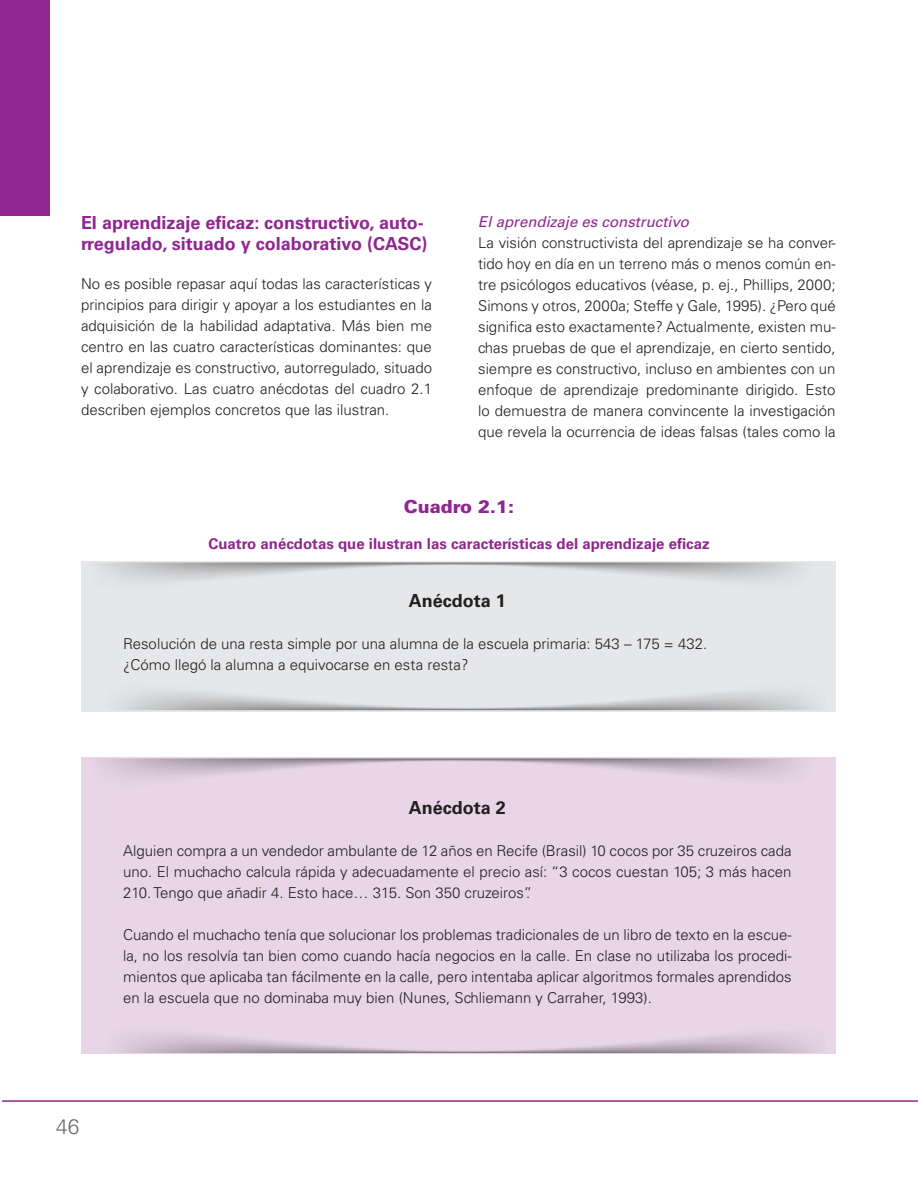
<style>
.page{position:relative;width:918px;height:1188px;background:#fff}
.page>*{position:absolute;margin:0;border:0;box-sizing:border-box;transform-origin:0 0}
.t1{font:300 21px "Univers LT Std";color:#6c6d70}
.t2{font:700 18px/21px "Univers LT Std";color:#90268f}
.t3{font:700 18px "Univers LT Std";color:#231f20}
.t4{font:900 18px "Univers LT Std";color:#90268f}
.t5{font:300 15px/21px "Univers LT Std";color:#231f20;text-align:justify}
.t6{font:700 15px "Univers LT Std";color:#90268f}
.t7{font:italic 15px "Univers LT Std";color:#90268f}
</style>
<div class="page">
<div style="left:81px;top:562px;width:755px;height:150px;background:#e6e7e9"></div>
<div style="left:81px;top:758px;width:755px;height:296px;background:#e8d6e8"></div>
<div style="left:0;top:0;width:49px;height:216px;background:#90268f"></div>
<hr style="left:2px;top:1100px;width:916px;height:2px;background:#90268f">
<p class="t2" style="left:81px;top:213px;width:348px">El aprendizaje eficaz: constructivo, auto&shy;rregulado, situado y colaborativo (CASC)</p>
<p class="t5" style="left:81px;top:273px;width:353px">No es posible repasar aquí todas las características y principios para dirigir y apoyar a los estudiantes en la adquisición de la habilidad adaptativa. Más bien me centro en las cuatro características dominantes: que el aprendizaje es constructivo, autorregulado, situado y colaborativo. Las cuatro anécdotas del cuadro 2.1 describen ejemplos concretos que las ilustran.</p>
<p class="t7" style="left:478px;top:213px;width:212px">El aprendizaje es constructivo</p>
<p class="t5" style="left:478px;top:232px;width:359px">La visión constructivista del aprendizaje se ha conver&shy;tido hoy en día en un terreno más o menos común en&shy;tre psicólogos educativos (véase, p. ej., Phillips, 2000; Simons y otros, 2000a; Steffe y Gale, 1995). ¿Pero qué significa esto exactamente? Actualmente, existen mu&shy;chas pruebas de que el aprendizaje, en cierto sentido, siempre es constructivo, incluso en ambientes con un enfoque de aprendizaje predominante dirigido. Esto lo demuestra de manera convincente la investigación que revela la ocurrencia de ideas falsas (tales como la</p>
<p class="t4" style="left:404px;top:495px;width:112px">Cuadro 2.1:</p>
<p class="t6" style="left:208px;top:535px;width:503px">Cuatro anécdotas que ilustran las características del aprendizaje eficaz</p>
<p class="t3" style="left:409px;top:590px;width:99px">Anécdota 1</p>
<p class="t5" style="left:123px;top:633px;width:586px">Resolución de una resta simple por una alumna de la escuela primaria: 543 – 175 = 432. ¿Cómo llegó la alumna a equivocarse en esta resta?</p>
<p class="t3" style="left:409px;top:797px;width:99px">Anécdota 2</p>
<p class="t5" style="left:123px;top:840px;width:670px">Alguien compra a un vendedor ambulante de 12 años en Recife (Brasil) 10 cocos por 35 cruzeiros cada uno. El muchacho calcula rápida y adecuadamente el precio así: “3 cocos cuestan 105; 3 más hacen 210. Tengo que añadir 4. Esto hace… 315. Son 350 cruzeiros”.</p>
<p class="t5" style="left:123px;top:924px;width:670px">Cuando el muchacho tenía que solucionar los problemas tradicionales de un libro de texto en la escue&shy;la, no los resolvía tan bien como cuando hacía negocios en la calle. En clase no utilizaba los procedi&shy;mientos que aplicaba tan fácilmente en la calle, pero intentaba aplicar algoritmos formales aprendidos en la escuela que no dominaba muy bien (Nunes, Schliemann y Carraher, 1993).</p>
<h1 class="t1" style="left:56px;top:1114px;width:25px">46</h1>
</div>
